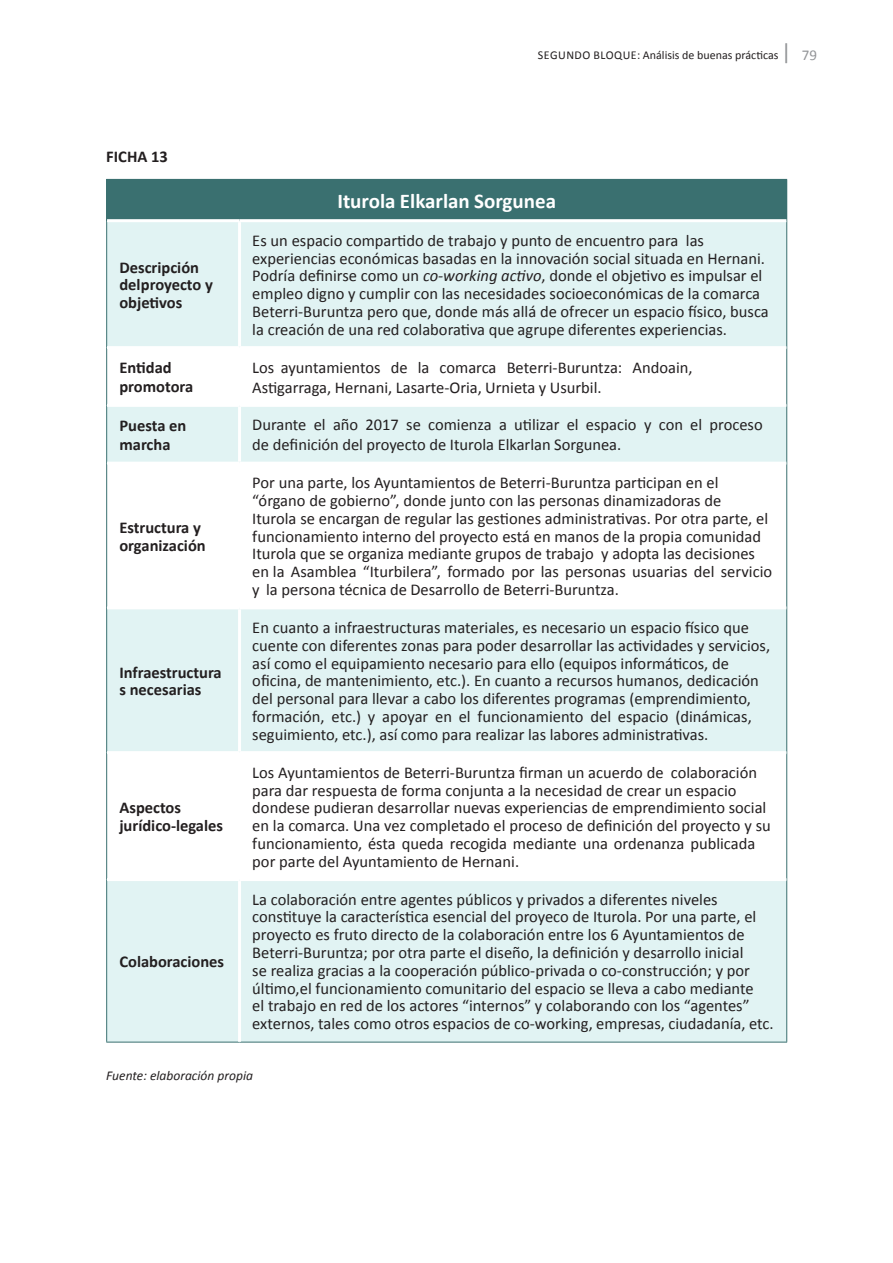
<style>
.page{position:relative;width:893px;height:1263px;background:#fff}
.page>*{position:absolute;margin:0;border:0;box-sizing:border-box;transform-origin:0 0}
.t1{font:700 21px "Calibri";color:#fff}
.t2{font:16.5px/17.9px "Calibri";color:#231f20}
.t3{font:700 16.5px/17.9px "Calibri";color:#231f20}
.t4{font:italic 13.5px "Calibri";color:#231f20}
.t5{font:12px "Calibri";color:#231f20}
.t6{font:12px "Calibri";letter-spacing:.04em;color:#231f20}
.s1{font-size:22.5px;color:#939598}
.s2{font-size:15px;color:#939598}
.s3{font-style:italic}
</style>
<div class="page">
<div style="left:107px;top:179px;width:680px;height:42px;background:#3a7070"></div>
<svg style="left:107px;top:222px;width:679px;height:820px;fill:#e1f3f3"></svg>
<hr style="left:106px;top:179px;width:134px;height:1px;background:#3a7070">
<hr style="left:106px;top:180px;width:1px;height:41px;background:#3a7070">
<hr style="left:106px;top:221px;width:1px;height:127px;background:#3a7070">
<hr style="left:786px;top:221px;width:1px;height:127px;background:#3a7070">
<hr style="left:106px;top:348px;width:1px;height:57px;background:#3a7070">
<hr style="left:786px;top:348px;width:1px;height:57px;background:#3a7070">
<hr style="left:106px;top:405px;width:1px;height:58px;background:#3a7070">
<hr style="left:786px;top:405px;width:1px;height:58px;background:#3a7070">
<hr style="left:106px;top:463px;width:1px;height:145px;background:#3a7070">
<hr style="left:786px;top:463px;width:1px;height:145px;background:#3a7070">
<hr style="left:106px;top:608px;width:1px;height:145px;background:#3a7070">
<hr style="left:786px;top:608px;width:1px;height:145px;background:#3a7070">
<hr style="left:106px;top:753px;width:1px;height:126px;background:#3a7070">
<hr style="left:786px;top:753px;width:1px;height:126px;background:#3a7070">
<hr style="left:106px;top:879px;width:1px;height:163px;background:#3a7070">
<hr style="left:786px;top:879px;width:1px;height:163px;background:#3a7070">
<hr style="left:106px;top:1042px;width:134px;height:1px;background:#3a7070">
<hr style="left:240px;top:1042px;width:547px;height:1px;background:#3a7070">
<hr style="left:107px;top:219px;width:133px;height:3px;background:#fff">
<hr style="left:240px;top:219px;width:546px;height:3px;background:#fff">
<hr style="left:238px;top:222px;width:3px;height:124px;background:#fff">
<hr style="left:107px;top:346px;width:133px;height:3px;background:#fff">
<hr style="left:240px;top:346px;width:546px;height:3px;background:#fff">
<hr style="left:238px;top:349px;width:3px;height:55px;background:#fff">
<hr style="left:107px;top:404px;width:133px;height:3px;background:#fff">
<hr style="left:240px;top:404px;width:546px;height:3px;background:#fff">
<hr style="left:238px;top:407px;width:3px;height:55px;background:#fff">
<hr style="left:107px;top:462px;width:133px;height:3px;background:#fff">
<hr style="left:240px;top:462px;width:546px;height:3px;background:#fff">
<hr style="left:238px;top:465px;width:3px;height:141px;background:#fff">
<hr style="left:107px;top:606px;width:133px;height:3px;background:#fff">
<hr style="left:240px;top:606px;width:546px;height:3px;background:#fff">
<hr style="left:238px;top:609px;width:3px;height:142px;background:#fff">
<hr style="left:107px;top:751px;width:133px;height:3px;background:#fff">
<hr style="left:240px;top:751px;width:546px;height:3px;background:#fff">
<hr style="left:238px;top:754px;width:3px;height:124px;background:#fff">
<hr style="left:107px;top:878px;width:133px;height:3px;background:#fff">
<hr style="left:240px;top:878px;width:546px;height:3px;background:#fff">
<hr style="left:238px;top:881px;width:3px;height:161px;background:#fff">
<p class="t3" style="left:106px;top:148px;width:63px">FICHA 13</p>
<p class="t3" style="left:119px;top:258px;width:95px">Descripción del proyecto y objetivos</p>
<p class="t6" style="left:538px;top:48px;width:64px">SEGUNDO bloque</p>
<p class="t5" style="left:637px;top:48px;width:182px">: Análisis de buenas prácticas <span class="s1">|</span> <span class="s2">79</span></p>
<p class="t1" style="left:337px;top:187px;width:220px">Iturola Elkarlan Sorgunea</p>
<p class="t2" style="left:252px;top:231px;width:518px">Es un espacio compartido de trabajo y punto de encuentro para las experiencias económicas basadas en la innovación social situada en Hernani.<br>Podría definirse como un <span class="s3">co-working activo</span>, donde el objetivo es impulsar el empleo digno y cumplir con las necesidades socioeconómicas de la comarca Beterri-Buruntza pero que, donde más allá de ofrecer un espacio físico, busca la creación de una red colaborativa que agrupe diferentes experiencias.</p>
<p class="t3" style="left:119px;top:358px;width:75px;line-height:18.9px">Entidad promotora</p>
<p class="t2" style="left:252px;top:357px;width:442px;line-height:20px">Los ayuntamientos de la comarca Beterri-Buruntza: Andoain,<br>Astigarraga, Hernani, Lasarte-Oria, Urnieta y Usurbil.</p>
<p class="t3" style="left:119px;top:416px;width:68px;line-height:18.9px">Puesta en marcha</p>
<p class="t2" style="left:252px;top:415px;width:512px;line-height:20px">Durante el año 2017 se comienza a utilizar el espacio y con el proceso de definición del proyecto de Iturola Elkarlan Sorgunea.</p>
<p class="t3" style="left:119px;top:518px;width:88px">Estructura y organización</p>
<p class="t3" style="left:119px;top:663px;width:104px">Infraestructura s necesarias</p>
<p class="t3" style="left:119px;top:799px;width:105px">Aspectos jurídico-legales</p>
<p class="t3" style="left:119px;top:952px;width:106px">Colaboraciones</p>
<p class="t2" style="left:252px;top:474px;width:521px">Por una parte, los Ayuntamientos de Beterri-Buruntza participan en el “órgano de gobierno”, donde junto con las personas dinamizadoras de<br>Iturola se encargan de regular las gestiones administrativas. Por otra parte, el funcionamiento interno del proyecto está en manos de la propia comunidad Iturola que se organiza mediante grupos de trabajo y adopta las decisiones en la Asamblea “Iturbilera”, formado por las personas usuarias del servicio y la persona técnica de Desarrollo de Beterri-Buruntza.</p>
<p class="t2" style="left:252px;top:619px;width:519px">En cuanto a infraestructuras materiales, es necesario un espacio físico que cuente con diferentes zonas para poder desarrollar las actividades y servicios, así como el equipamiento necesario para ello (equipos informáticos, de oficina, de mantenimiento, etc.). En cuanto a recursos humanos, dedicación del personal para llevar a cabo los diferentes programas (emprendimiento, formación, etc.) y apoyar en el funcionamiento del espacio (dinámicas, seguimiento, etc.), así como para realizar las labores administrativas.</p>
<p class="t2" style="left:252px;top:763px;width:520px">Los Ayuntamientos de Beterri-Buruntza firman un acuerdo de colaboración para dar respuesta de forma conjunta a la necesidad de crear un espacio donde se pudieran desarrollar nuevas experiencias de emprendimiento social en la comarca. Una vez completado el proceso de definición del proyecto y su funcionamiento, ésta queda recogida mediante una ordenanza publicada por parte del Ayuntamiento de Hernani.</p>
<p class="t2" style="left:252px;top:890px;width:523px">La colaboración entre agentes públicos y privados a diferentes niveles constituye la característica esencial del proyeco de Iturola. Por una parte, el proyecto es fruto directo de la colaboración entre los 6 Ayuntamientos de Beterri-Buruntza; por otra parte el diseño, la definición y desarrollo inicial<br>se realiza gracias a la cooperación público-privada o co-construcción; y por último, el funcionamiento comunitario del espacio se lleva a cabo mediante<br>el trabajo en red de los actores “internos” y colaborando con los “agentes” externos, tales como otros espacios de co-working, empresas, ciudadanía, etc.</p>
<p class="t4" style="left:106px;top:1066px;width:148px">Fuente: elaboración propia</p>
</div>
